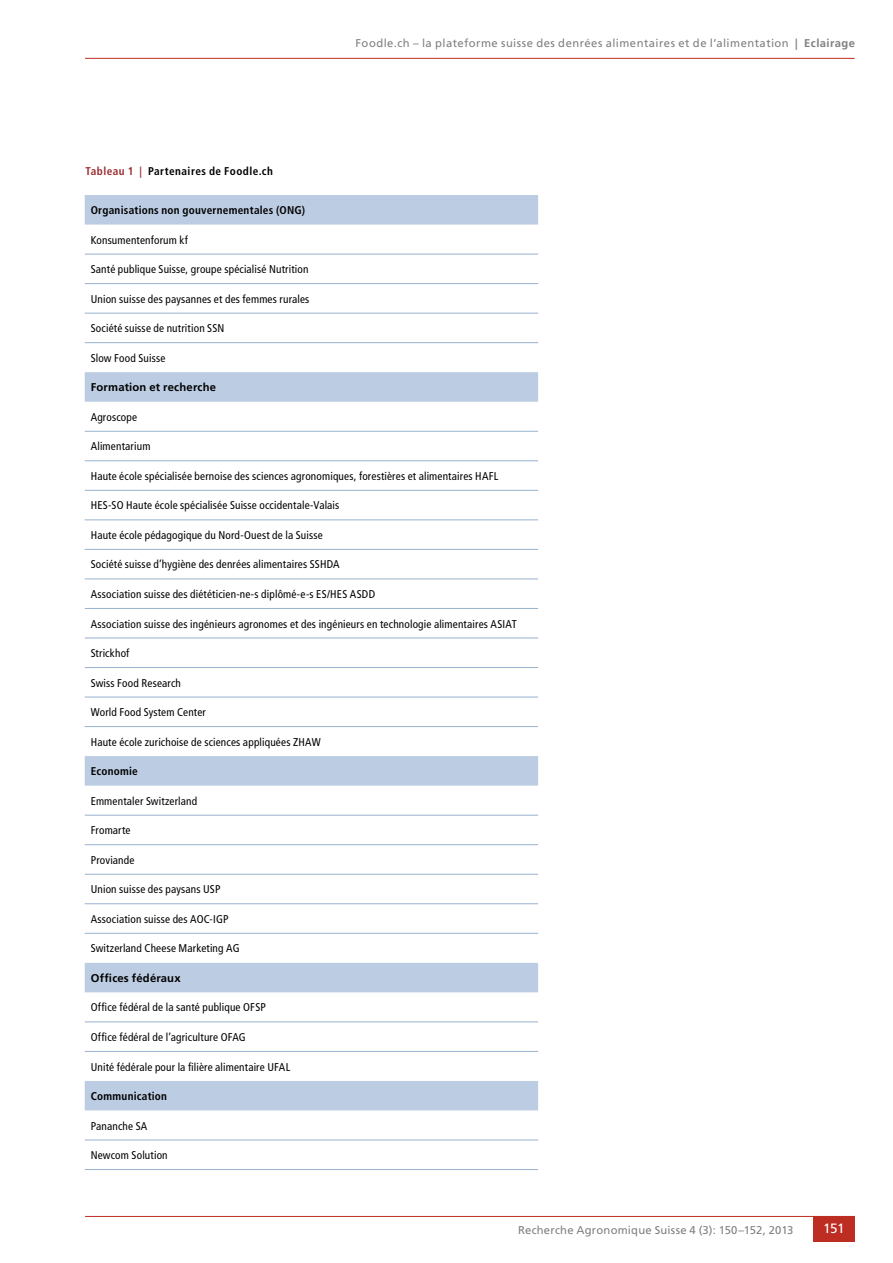
<style>
.page{position:relative;width:893px;height:1263px;background:#fff}
.page>*{position:absolute;margin:0;border:0;box-sizing:border-box;transform-origin:0 0}
.t1{font:13.5px "Frutiger LT Std";color:#fff}
.t2{font:condensed 11.25px "Frutiger LT Std";letter-spacing:.015em;color:#000}
.t3{font:11.25px "Frutiger LT Std";letter-spacing:.035em;color:#808080}
.t4{font:700 condensed 11.25px "Frutiger LT Std";letter-spacing:.02em;color:#000}
.t5{font:700 11.25px "Frutiger LT Std";letter-spacing:.015em;color:#000}
.t6{font:700 condensed 11.25px "Frutiger LT Std";letter-spacing:.04em;color:#000}
.s1{color:#9a2b2f}
.s2{font-weight:700}
</style>
<div class="page">
<hr style="left:85px;top:58px;width:770px;height:1px;background:#bd2d21">
<hr style="left:85px;top:1216px;width:770px;height:1px;background:#bd2d21">
<div style="left:813px;top:1216px;width:42px;height:26px;background:#bd2d21"></div>
<svg style="left:85px;top:195px;width:453px;height:915px"></svg>
<hr style="left:85px;top:254px;width:453px;height:1px;background:#98b2cf">
<hr style="left:85px;top:283px;width:453px;height:1px;background:#98b2cf">
<hr style="left:85px;top:313px;width:453px;height:1px;background:#98b2cf">
<hr style="left:85px;top:342px;width:453px;height:1px;background:#98b2cf">
<hr style="left:85px;top:431px;width:453px;height:1px;background:#98b2cf">
<hr style="left:85px;top:460px;width:453px;height:1px;background:#98b2cf">
<hr style="left:85px;top:490px;width:453px;height:1px;background:#98b2cf">
<hr style="left:85px;top:519px;width:453px;height:1px;background:#98b2cf">
<hr style="left:85px;top:549px;width:453px;height:1px;background:#98b2cf">
<hr style="left:85px;top:578px;width:453px;height:1px;background:#98b2cf">
<hr style="left:85px;top:608px;width:453px;height:1px;background:#98b2cf">
<hr style="left:85px;top:638px;width:453px;height:1px;background:#98b2cf">
<hr style="left:85px;top:667px;width:453px;height:1px;background:#98b2cf">
<hr style="left:85px;top:697px;width:453px;height:1px;background:#98b2cf">
<hr style="left:85px;top:726px;width:453px;height:1px;background:#98b2cf">
<hr style="left:85px;top:815px;width:453px;height:1px;background:#98b2cf">
<hr style="left:85px;top:844px;width:453px;height:1px;background:#98b2cf">
<hr style="left:85px;top:874px;width:453px;height:1px;background:#98b2cf">
<hr style="left:85px;top:903px;width:453px;height:1px;background:#98b2cf">
<hr style="left:85px;top:933px;width:453px;height:1px;background:#98b2cf">
<hr style="left:85px;top:1021px;width:453px;height:1px;background:#98b2cf">
<hr style="left:85px;top:1051px;width:453px;height:1px;background:#98b2cf">
<hr style="left:85px;top:1139px;width:453px;height:1px;background:#98b2cf">
<hr style="left:85px;top:1169px;width:453px;height:1px;background:#98b2cf">
<p class="t6" style="left:86px;top:164px;width:189px"><span class="s1">Tableau 1 |</span> Partenaires de Foodle.ch</p>
<p class="t3" style="left:356px;top:36px;width:501px">Foodle.ch – la plateforme suisse des denrées alimentaires et de l’alimentation <span class="s2">| Eclairage</span></p>
<p class="t4" style="left:91px;top:203px;width:216px">Organisations non gouvernementales (ONG)</p>
<p class="t2" style="left:91px;top:233px;width:99px">Konsumentenforum kf</p>
<p class="t2" style="left:91px;top:263px;width:219px">Santé publique Suisse, groupe spécialisé Nutrition</p>
<p class="t2" style="left:91px;top:292px;width:220px">Union suisse des paysannes et des femmes rurales</p>
<p class="t2" style="left:91px;top:322px;width:135px">Société suisse de nutrition SSN</p>
<p class="t2" style="left:91px;top:351px;width:76px">Slow Food Suisse</p>
<p class="t5" style="left:91px;top:381px;width:127px">Formation et recherche</p>
<p class="t2" style="left:91px;top:410px;width:48px">Agroscope</p>
<p class="t2" style="left:91px;top:440px;width:61px">Alimentarium</p>
<p class="t2" style="left:91px;top:469px;width:409px">Haute école spécialisée bernoise des sciences agronomiques, forestières et alimentaires HAFL</p>
<p class="t2" style="left:91px;top:499px;width:250px">HES-SO Haute école spécialisée Suisse occidentale-Valais</p>
<p class="t2" style="left:91px;top:528px;width:233px">Haute école pédagogique du Nord-Ouest de la Suisse</p>
<p class="t2" style="left:91px;top:558px;width:250px">Société suisse d’hygiène des denrées alimentaires SSHDA</p>
<p class="t2" style="left:91px;top:587px;width:286px">Association suisse des diététicien-ne-s diplômé-e-s ES/HES ASDD</p>
<p class="t2" style="left:91px;top:617px;width:428px">Association suisse des ingénieurs agronomes et des ingénieurs en technologie alimentaires ASIAT</p>
<p class="t2" style="left:91px;top:647px;width:40px">Strickhof</p>
<p class="t2" style="left:91px;top:676px;width:92px">Swiss Food Research</p>
<p class="t2" style="left:91px;top:706px;width:117px">World Food System Center</p>
<p class="t2" style="left:91px;top:735px;width:231px">Haute école zurichoise de sciences appliquées ZHAW</p>
<p class="t4" style="left:91px;top:765px;width:49px">Economie</p>
<p class="t2" style="left:91px;top:794px;width:108px">Emmentaler Switzerland</p>
<p class="t2" style="left:91px;top:824px;width:41px">Fromarte</p>
<p class="t2" style="left:91px;top:853px;width:45px">Proviande</p>
<p class="t2" style="left:91px;top:883px;width:131px">Union suisse des paysans USP</p>
<p class="t2" style="left:91px;top:912px;width:139px">Association suisse des AOC-IGP</p>
<p class="t2" style="left:91px;top:942px;width:150px">Switzerland Cheese Marketing AG</p>
<p class="t5" style="left:91px;top:971px;width:91px">Offices fédéraux</p>
<p class="t2" style="left:91px;top:1001px;width:177px">Office fédéral de la santé publique OFSP</p>
<p class="t2" style="left:91px;top:1030px;width:157px">Office fédéral de l’agriculture OFAG</p>
<p class="t2" style="left:91px;top:1060px;width:201px">Unité fédérale pour la filière alimentaire UFAL</p>
<p class="t4" style="left:91px;top:1089px;width:78px">Communication</p>
<p class="t2" style="left:91px;top:1119px;width:58px">Pananche SA</p>
<p class="t2" style="left:91px;top:1149px;width:78px">Newcom Solution</p>
<p class="t3" style="left:518px;top:1223px;width:277px">Recherche Agronomique Suisse 4 (3): 150–152, 2013</p>
<p class="t1" style="left:823px;top:1221px;width:23px">151</p>
</div>
